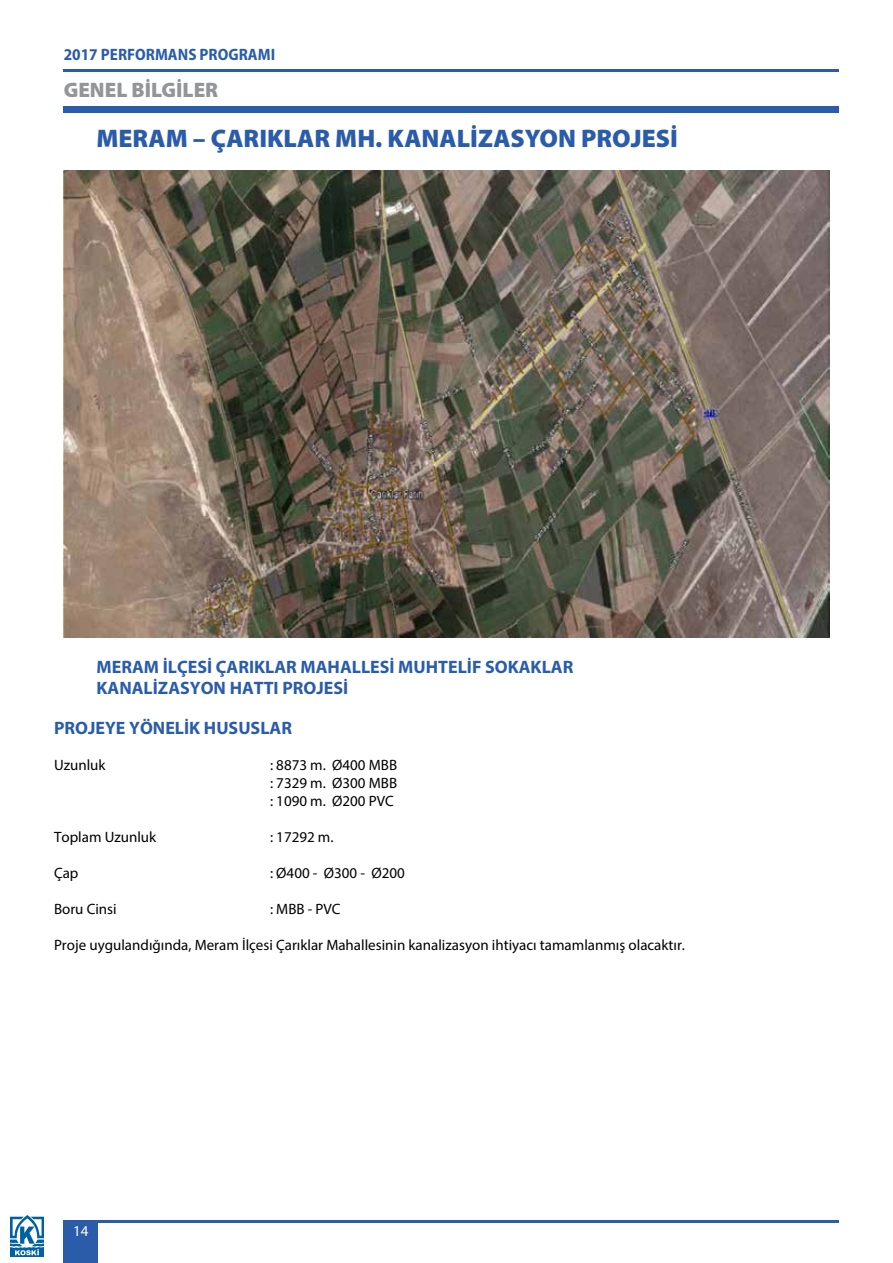
<style>
.page{position:relative;width:893px;height:1263px;background:#fff}
.page>*{position:absolute;margin:0;border:0;box-sizing:border-box;transform-origin:0 0}
.t1{font:900 25.5px "Myriad Pro";color:#2a5caa}
.t2{font:900 21px "Myriad Pro";color:#939598}
.t3{font:700 18px/21.6px "Myriad Pro";color:#2a5caa}
.t4{font:700 semi-condensed 16.5px "Myriad Pro";color:#2a5caa}
.t5{font:15px/18px "Myriad Pro";color:#000;text-align:justify}
.t6{font:15px "Myriad Pro";color:#fff}
</style>
<div class="page">
<div style="left:64px;top:1221px;width:34px;height:42px;background:#2a5caa"></div>
<svg style="left:10px;top:1215px;width:34px;height:42px"></svg>
<hr style="left:98px;top:1221px;width:741px;height:2px;background:#2a5caa">
<hr style="left:64px;top:69px;width:775px;height:3px;background:#2a5caa">
<div style="left:64px;top:106px;width:775px;height:7px;background:#2a5caa"></div>
<img style="left:64px;top:170px;width:765px;height:468px">
<p class="t4" style="left:64px;top:45px;width:213px">2017 PERFORMANS PROGRAMI</p>
<h2 class="t2" style="left:64px;top:78px;width:156px">GENEL BİLGİLER</h2>
<h1 class="t1" style="left:97px;top:124px;width:583px">MERAM – ÇARIKLAR MH. KANALİZASYON PROJESİ</h1>
<p class="t3" style="left:97px;top:655px;width:478px">MERAM İLÇESİ ÇARIKLAR MAHALLESİ MUHTELİF SOKAKLAR<br>KANALİZASYON HATTI PROJESİ</p>
<p class="t3" style="left:54px;top:716px;width:240px">PROJEYE YÖNELİK HUSUSLAR</p>
<p class="t5" style="left:54px;top:755px;width:53px">Uzunluk</p>
<p class="t5" style="left:270px;top:755px;width:129px">: 8873 m. Ø400 MBB : 7329 m. Ø300 MBB : 1090 m. Ø200 PVC</p>
<p class="t5" style="left:54px;top:827px;width:104px">Toplam Uzunluk</p>
<p class="t5" style="left:270px;top:827px;width:65px">: 17292 m.</p>
<p class="t5" style="left:54px;top:863px;width:26px">Çap</p>
<p class="t5" style="left:270px;top:863px;width:136px">: Ø400 - Ø300 - Ø200</p>
<p class="t5" style="left:54px;top:899px;width:64px">Boru Cinsi</p>
<p class="t5" style="left:270px;top:899px;width:72px">: MBB - PVC</p>
<p class="t5" style="left:54px;top:935px;width:632px">Proje uygulandığında, Meram İlçesi Çarıklar Mahallesinin kanalizasyon ihtiyacı tamamlanmış olacaktır.</p>
<p class="t6" style="left:73px;top:1222px;width:17px">14</p>
</div>
